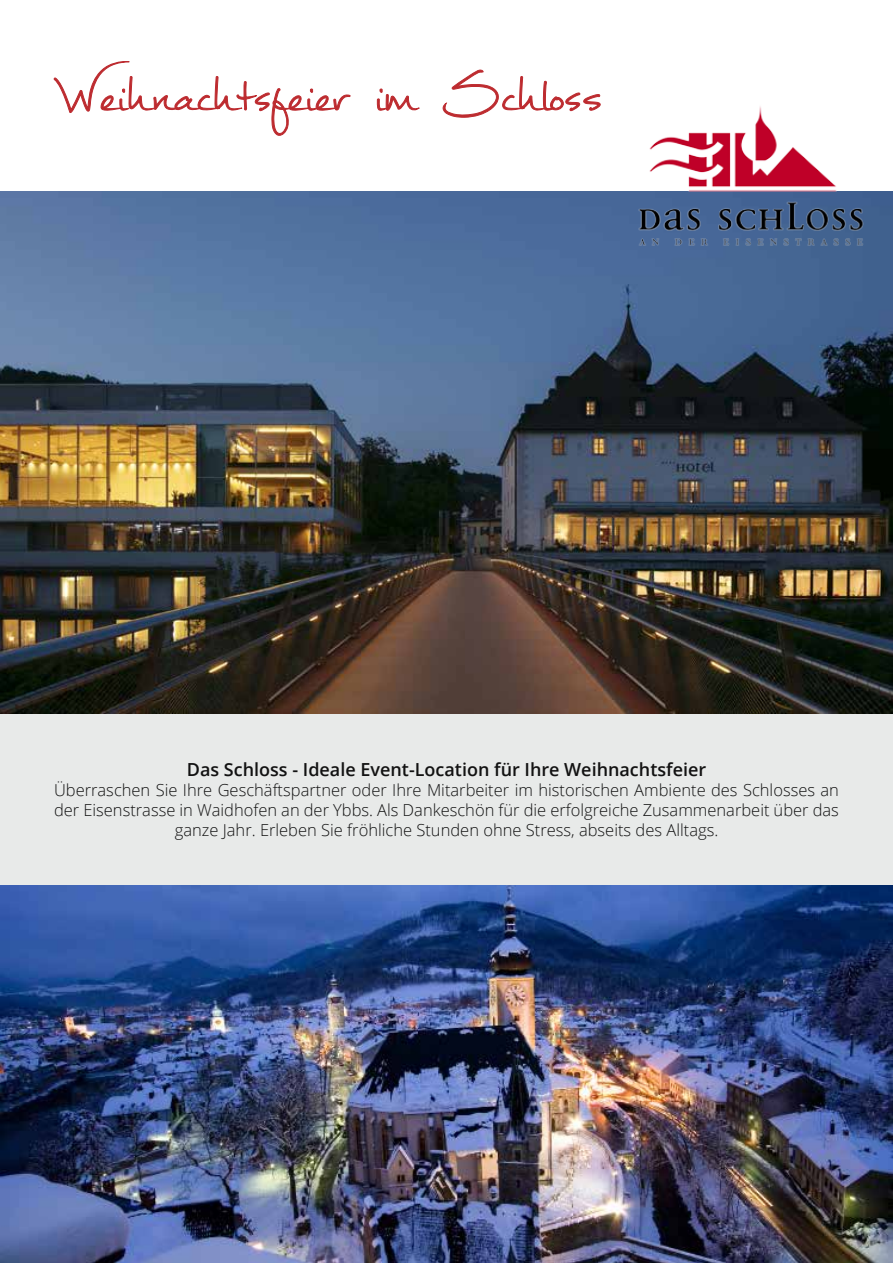
<style>
.page{position:relative;width:893px;height:1263px;background:#fff}
.page>*{position:absolute;margin:0;border:0;box-sizing:border-box;transform-origin:0 0}
.t1{font:90px "Mathilde";color:#bd2b2f}
.t2{font:600 18px "Open Sans";color:#121212}
.t3{font:300 16.5px/19.8px "Open Sans";color:#121212;text-align:center}
</style>
<div class="page">
<div style="left:0;top:713px;width:893px;height:172px;background:#e8eae9"></div>
<svg style="left:54px;top:61px;width:296px;height:75px"></svg>
<svg style="left:377px;top:88px;width:43px;height:23px"></svg>
<svg style="left:442px;top:70px;width:159px;height:48px"></svg>
<img style="left:0;top:191px;width:893px;height:522px">
<img style="left:619px;top:106px;width:259px;height:156px">
<img style="left:0;top:885px;width:893px;height:378px">
<h1 class="t1" style="left:53px;top:26px;width:550px">Weihnachtsfeier im Schloss</h1>
<p class="t2" style="left:187px;top:757px;width:521px">Das Schloss - Ideale Event-Location für Ihre Weihnachtsfeier</p>
<p class="t3" style="left:54px;top:780px;width:786px">Überraschen Sie Ihre Geschäftspartner oder Ihre Mitarbeiter im historischen Ambiente des Schlosses an der Eisenstrasse in Waidhofen an der Ybbs. Als Dankeschön für die erfolgreiche Zusammenarbeit über das ganze Jahr. Erleben Sie fröhliche Stunden ohne Stress, abseits des Alltags.</p>
</div>
